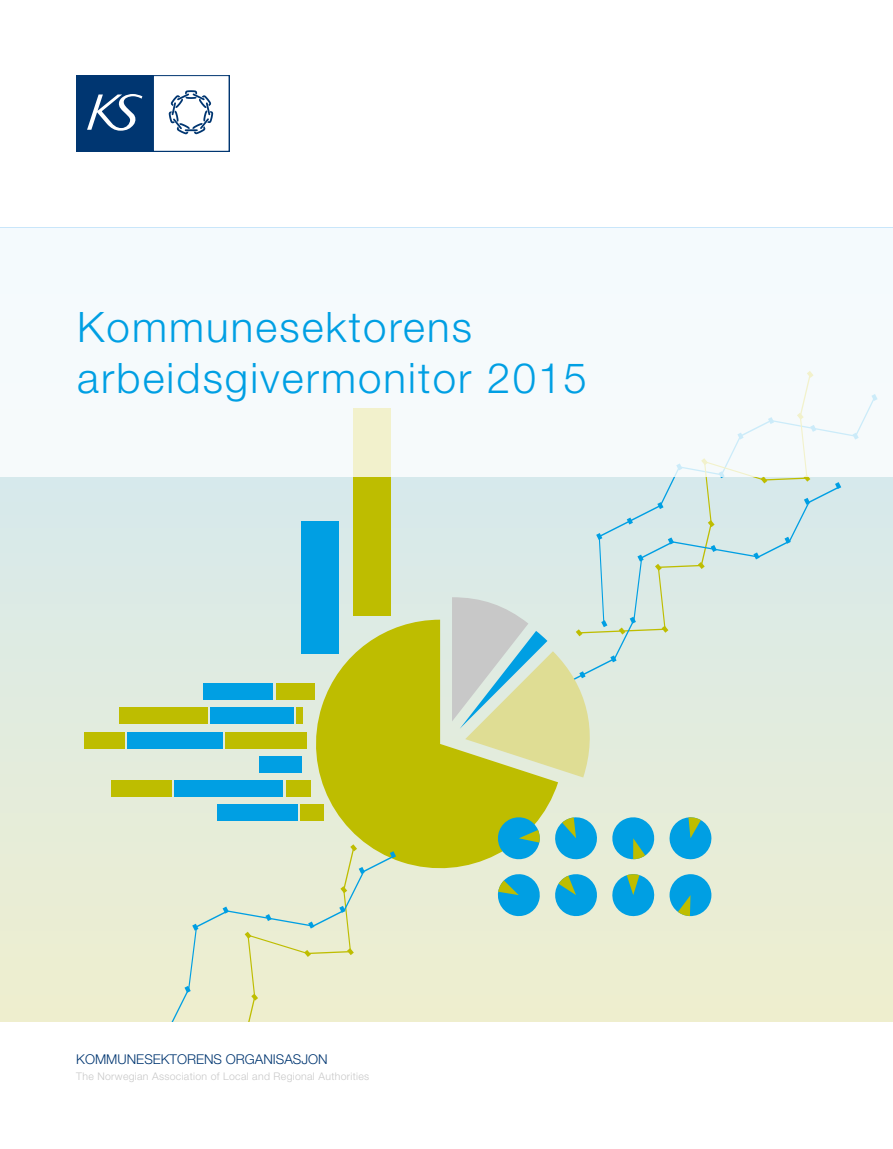
<style>
.page{position:relative;width:893px;height:1149px;background:#fff}
.page>*{position:absolute;margin:0;border:0;box-sizing:border-box;transform-origin:0 0}
.t1{font:300 42px/51px "Helvetica Neue";letter-spacing:.05em;color:#009fe3}
.t2{font:300 13.5px "Helvetica Neue";color:#003671}
.t3{font:300 10.5px "Helvetica Neue";letter-spacing:.03em;color:#c8c8c8}
</style>
<div class="page">
<svg style="left:0;top:476px;width:893px;height:544px;background:#e2ebdc"></svg>
<div style="left:354px;top:409px;width:37px;height:206px;background:#bebd00"></div>
<div style="left:302px;top:521px;width:37px;height:132px;background:#009fe3"></div>
<div style="left:203px;top:683px;width:70px;height:16px;background:#009fe3"></div>
<div style="left:276px;top:683px;width:39px;height:16px;background:#bebd00"></div>
<div style="left:120px;top:707px;width:88px;height:17px;background:#bebd00"></div>
<div style="left:211px;top:707px;width:83px;height:17px;background:#009fe3"></div>
<div style="left:297px;top:707px;width:6px;height:17px;background:#bebd00"></div>
<div style="left:84px;top:731px;width:40px;height:17px;background:#bebd00"></div>
<div style="left:127px;top:731px;width:96px;height:17px;background:#009fe3"></div>
<div style="left:226px;top:731px;width:81px;height:17px;background:#bebd00"></div>
<div style="left:259px;top:755px;width:43px;height:17px;background:#009fe3"></div>
<div style="left:286px;top:780px;width:24px;height:16px;background:#bebd00"></div>
<div style="left:174px;top:780px;width:109px;height:16px;background:#009fe3"></div>
<div style="left:111px;top:780px;width:60px;height:16px;background:#bebd00"></div>
<div style="left:217px;top:804px;width:80px;height:17px;background:#009fe3"></div>
<div style="left:300px;top:804px;width:24px;height:17px;background:#bebd00"></div>
<div style="left:811px;top:476px;width:64px;height:145px;background:#d9eae8"></div>
<svg style="left:579px;top:476px;width:232px;height:10px;background:#d6e8e6"></svg>
<svg style="left:761px;top:476px;width:6px;height:7px"></svg>
<svg style="left:804px;top:476px;width:6px;height:5px"></svg>
<div style="left:552px;top:486px;width:288px;height:204px;background:#dbeae7"></div>
<svg style="left:637px;top:554px;width:7px;height:7px"></svg>
<svg style="left:668px;top:537px;width:6px;height:7px"></svg>
<svg style="left:711px;top:545px;width:6px;height:6px"></svg>
<svg style="left:753px;top:552px;width:7px;height:7px"></svg>
<svg style="left:784px;top:536px;width:7px;height:7px"></svg>
<svg style="left:804px;top:497px;width:6px;height:7px"></svg>
<svg style="left:835px;top:482px;width:6px;height:7px"></svg>
<svg style="left:301px;top:619px;width:257px;height:264px;background:#c1c73d"></svg>
<svg style="left:452px;top:597px;width:184px;height:180px;background:#d2dcbe"></svg>
<svg style="left:496px;top:872px;width:45px;height:45px;background:#57b9cf"></svg>
<svg style="left:552px;top:871px;width:48px;height:47px;background:#66bfcf"></svg>
<svg style="left:610px;top:871px;width:47px;height:47px;background:#63becf"></svg>
<div style="left:669px;top:873px;width:43px;height:43px;background:#009fe3;border-radius:50%"></div>
<svg style="left:678px;top:896px;width:12px;height:19px"></svg>
<svg style="left:495px;top:814px;width:48px;height:47px;background:#5db5a7"></svg>
<svg style="left:553px;top:814px;width:46px;height:47px;background:#5fbdd0"></svg>
<svg style="left:609px;top:814px;width:48px;height:47px;background:#65bfd1"></svg>
<svg style="left:668px;top:816px;width:44px;height:44px;background:#4fb7d0"></svg>
<div style="left:107px;top:854px;width:288px;height:166px;background:#ebeed3"></div>
<svg style="left:184px;top:985px;width:7px;height:7px"></svg>
<svg style="left:192px;top:923px;width:6px;height:7px"></svg>
<svg style="left:223px;top:906px;width:6px;height:7px"></svg>
<div style="left:245px;top:844px;width:120px;height:176px;background:#eaedd3"></div>
<svg style="left:390px;top:851px;width:6px;height:6px"></svg>
<div style="left:77px;top:75px;width:76px;height:77px;background:#003671"></div>
<div style="left:153px;top:75px;width:76px;height:76px;border:1px solid #003671"></div>
<svg style="left:87px;top:94px;width:55px;height:37px"></svg>
<svg style="left:169px;top:90px;width:44px;height:44px"></svg>
<div style="left:0;top:227px;width:893px;height:249px;background:#f5fafc"></div>
<h1 class="t1" style="left:77px;top:301px;width:511px">Kommunesektorens arbeidsgivermonitor 2015</h1>
<p class="t2" style="left:76px;top:1050px;width:253px">KOMMUNESEKTORENS ORGANISASJON</p>
<p class="t3" style="left:76px;top:1069px;width:294px">The Norwegian Association of Local and Regional Authorities</p>
</div>
